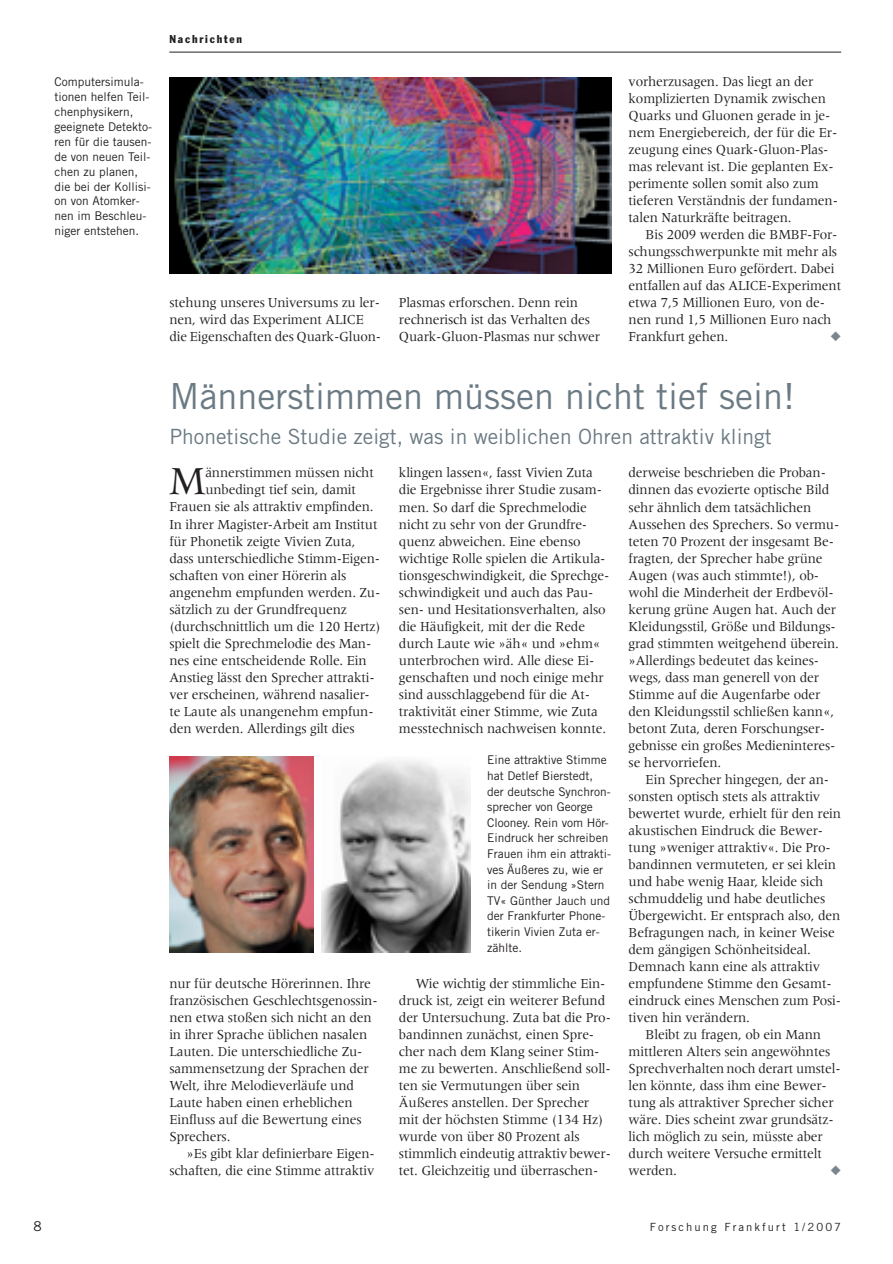
<style>
.page{position:relative;width:893px;height:1264px;background:#fff}
.page>*{position:absolute;margin:0;border:0;box-sizing:border-box;transform-origin:0 0}
.t1{font:41.1px "Meridien";color:#231f20;scale:.95 1}
.t2{font:36px "Trade Gothic";color:#6b7a83}
.t3{font:21px "Trade Gothic";color:#6b7a83}
.t4{font:14.25px/17px "Meridien";letter-spacing:-.01em;color:#231f20;scale:.95 1}
.t5{font:14.25px "Meridien";letter-spacing:-.01em;color:#231f20;scale:.94 1}
.t6{font:13.5px "Trade Gothic";color:#231f20}
.t7{font:12px/15.6px "Trade Gothic";color:#231f20}
.t8{font:11.25px "Trade Gothic";letter-spacing:.185em;color:#231f20}
.t9{font:condensed 11.25px "Franklin Gothic";letter-spacing:.16em;color:#231f20}
</style>
<div class="page">
<img style="left:169px;top:51px;width:673px;height:902px">
<svg style="left:831px;top:332px;width:10px;height:9px"></svg>
<p class="t9" style="left:169px;top:35px;width:74px">Nachrichten</p>
<p class="t7" style="left:55px;top:76px;width:99px;line-height:14.9px">Computersimula&shy;tionen helfen Teil&shy;chenphysikern, geeignete Detekto&shy;ren für die tausen&shy;de von neuen Teil&shy;chen zu planen, die bei der Kollisi&shy;on von Atomker&shy;nen im Beschleu&shy;niger entstehen.</p>
<p class="t4" style="left:629px;top:74px;width:196px">vorherzusagen. Das liegt an der</p>
<p class="t4" style="left:629px;top:91px;width:209px">komplizierten Dynamik zwischen</p>
<p class="t4" style="left:629px;top:108px;width:214px">Quarks und Gluonen gerade in je-</p>
<p class="t4" style="left:629px;top:125px;width:221px">nem Energiebereich, der für die Er-</p>
<p class="t4" style="left:629px;top:142px;width:212px">zeugung eines Quark-Gluon-Plas-</p>
<p class="t4" style="left:629px;top:159px;width:217px">mas relevant ist. Die geplanten Ex-</p>
<p class="t4" style="left:629px;top:176px;width:202px">perimente sollen somit also zum</p>
<p class="t4" style="left:629px;top:193px;width:222px">tieferen Verständnis der fundamen-</p>
<p class="t4" style="left:629px;top:210px;width:173px">talen Naturkräfte beitragen.</p>
<p class="t4" style="left:646px;top:227px;width:203px">Bis 2009 werden die BMBF-For-</p>
<p class="t4" style="left:629px;top:244px;width:221px">schungsschwerpunkte mit mehr als</p>
<p class="t4" style="left:629px;top:261px;width:218px">32 Millionen Euro gefördert. Dabei</p>
<p class="t4" style="left:629px;top:278px;width:225px">entfallen auf das ALICE-Experiment</p>
<p class="t4" style="left:629px;top:295px;width:208px">etwa 7,5 Millionen Euro, von de-</p>
<p class="t4" style="left:629px;top:312px;width:215px">nen rund 1,5 Millionen Euro nach</p>
<p class="t4" style="left:629px;top:329px;width:107px">Frankfurt gehen.</p>
<p class="t4" style="left:169px;top:295px;width:225px">stehung unseres Universums zu ler&shy;nen, wird das Experiment ALICE die Eigenschaften des Quark-Gluon-</p>
<p class="t4" style="left:399px;top:295px;width:213px">Plasmas erforschen. Denn rein rechnerisch ist das Verhalten des<br>Quark-Gluon-Plasmas nur schwer</p>
<p class="t2" style="left:169px;top:383px;width:627px">Männerstimmen müssen nicht tief sein!</p>
<p class="t3" style="left:169px;top:429px;width:604px">Phonetische Studie zeigt, was in weiblichen Ohren attraktiv klingt</p>
<p class="t1" style="left:169px;top:465px;width:40px">M</p>
<p class="t4" style="left:205px;top:465px;width:179px">ännerstimmen müssen nicht</p>
<p class="t4" style="left:205px;top:482px;width:160px">unbedingt tief sein, damit</p>
<p class="t4" style="left:169px;top:499px;width:216px">Frauen sie als attraktiv empfinden.</p>
<p class="t4" style="left:169px;top:516px;width:221px">In ihrer Magister-Arbeit am Institut</p>
<p class="t4" style="left:169px;top:533px;width:197px">für Phonetik zeigte Vivien Zuta,</p>
<p class="t4" style="left:169px;top:550px;width:223px">dass unterschiedliche Stimm-Eigen-</p>
<p class="t4" style="left:169px;top:567px;width:188px">schaften von einer Hörerin als</p>
<p class="t4" style="left:169px;top:584px;width:224px">angenehm empfunden werden. Zu-</p>
<p class="t4" style="left:169px;top:601px;width:188px">sätzlich zu der Grundfrequenz</p>
<p class="t4" style="left:169px;top:618px;width:224px">(durchschnittlich um die 120 Hertz)</p>
<p class="t4" style="left:169px;top:635px;width:214px">spielt die Sprechmelodie des Man-</p>
<p class="t4" style="left:169px;top:652px;width:209px">nes eine entscheidende Rolle. Ein</p>
<p class="t4" style="left:169px;top:669px;width:218px">Anstieg lässt den Sprecher attrakti-</p>
<p class="t4" style="left:169px;top:686px;width:212px">ver erscheinen, während nasalier-</p>
<p class="t4" style="left:169px;top:703px;width:217px">te Laute als unangenehm empfun-</p>
<p class="t4" style="left:169px;top:720px;width:197px">den werden. Allerdings gilt dies</p>
<p class="t4" style="left:169px;top:976px;width:214px">nur für deutsche Hörerinnen. Ihre</p>
<p class="t4" style="left:169px;top:993px;width:221px">französischen Geschlechtsgenossin-</p>
<p class="t4" style="left:169px;top:1010px;width:215px">nen etwa stoßen sich nicht an den</p>
<p class="t4" style="left:169px;top:1027px;width:210px">in ihrer Sprache üblichen nasalen</p>
<p class="t4" style="left:169px;top:1044px;width:205px">Lauten. Die unterschiedliche Zu-</p>
<p class="t4" style="left:169px;top:1061px;width:211px">sammensetzung der Sprachen der</p>
<p class="t4" style="left:169px;top:1078px;width:196px">Welt, ihre Melodieverläufe und</p>
<p class="t4" style="left:169px;top:1095px;width:194px">Laute haben einen erheblichen</p>
<p class="t4" style="left:169px;top:1112px;width:204px">Einfluss auf die Bewertung eines</p>
<p class="t4" style="left:169px;top:1129px;width:66px">Sprechers.</p>
<p class="t4" style="left:186px;top:1146px;width:200px">»Es gibt klar definierbare Eigen-</p>
<p class="t4" style="left:169px;top:1163px;width:217px">schaften, die eine Stimme attraktiv</p>
<p class="t4" style="left:399px;top:465px;width:223px">klingen lassen«, fasst Vivien Zuta die Ergebnisse ihrer Studie zusam&shy;men. So darf die Sprechmelodie nicht zu sehr von der Grundfre&shy;quenz abweichen. Eine ebenso wichtige Rolle spielen die Artikula&shy;tionsgeschwindigkeit, die Sprechge&shy;schwindigkeit und auch das Pau&shy;sen- und Hesitationsverhalten, also die Häufigkeit, mit der die Rede durch Laute wie »äh« und »ehm« unterbrochen wird. Alle diese Ei&shy;genschaften und noch einige mehr sind ausschlaggebend für die At&shy;traktivität einer Stimme, wie Zuta messtechnisch nachweisen konnte.</p>
<p class="t7" style="left:487px;top:753px;width:126px">Eine attraktive Stimme hat Detlef Bierstedt, der deutsche Synchron&shy;sprecher von George<br>Clooney. Rein vom Hör-<br>Eindruck her schreiben<br>Frauen ihm ein attrakti&shy;ves Äußeres zu, wie er in der Sendung »Stern<br>TV« Günther Jauch und der Frankfurter Phone&shy;tikerin Vivien Zuta er&shy;zählte.</p>
<p class="t4" style="left:399px;top:976px;width:225px;text-indent:17px">Wie wichtig der stimmliche Ein&shy;druck ist, zeigt ein weiterer Befund der Untersuchung. Zuta bat die Pro&shy;bandinnen zunächst, einen Spre&shy;cher nach dem Klang seiner Stim&shy;me zu bewerten. Anschließend soll&shy;ten sie Vermutungen über sein Äußeres anstellen. Der Sprecher mit der höchsten Stimme (134 Hz) wurde von über 80 Prozent als stimmlich eindeutig attraktiv bewer&shy;tet. Gleichzeitig und überraschen-</p>
<p class="t4" style="left:629px;top:465px;width:209px">derweise beschrieben die Proban-</p>
<p class="t4" style="left:629px;top:482px;width:213px">dinnen das evozierte optische Bild</p>
<p class="t4" style="left:629px;top:499px;width:194px">sehr ähnlich dem tatsächlichen</p>
<p class="t4" style="left:629px;top:516px;width:223px">Aussehen des Sprechers. So vermu-</p>
<p class="t4" style="left:629px;top:533px;width:218px">teten 70 Prozent der insgesamt Be-</p>
<p class="t4" style="left:629px;top:550px;width:206px">fragten, der Sprecher habe grüne</p>
<p class="t4" style="left:629px;top:567px;width:202px">Augen (was auch stimmte!), ob-</p>
<p class="t4" style="left:629px;top:584px;width:217px">wohl die Minderheit der Erdbevöl-</p>
<p class="t4" style="left:629px;top:601px;width:220px">kerung grüne Augen hat. Auch der</p>
<p class="t4" style="left:629px;top:618px;width:220px">Kleidungsstil, Größe und Bildungs-</p>
<p class="t4" style="left:629px;top:635px;width:223px">grad stimmten weitgehend überein.</p>
<p class="t4" style="left:629px;top:652px;width:202px">»Allerdings bedeutet das keines-</p>
<p class="t4" style="left:629px;top:669px;width:202px">wegs, dass man generell von der</p>
<p class="t4" style="left:629px;top:686px;width:204px">Stimme auf die Augenfarbe oder</p>
<p class="t4" style="left:629px;top:703px;width:218px">den Kleidungsstil schließen kann«,</p>
<p class="t4" style="left:629px;top:720px;width:208px">betont Zuta, deren Forschungser-</p>
<p class="t4" style="left:629px;top:737px;width:219px">gebnisse ein großes Medieninteres-</p>
<p class="t4" style="left:629px;top:754px;width:99px">se hervorriefen.</p>
<p class="t4" style="left:646px;top:771px;width:195px">Ein Sprecher hingegen, der an-</p>
<p class="t4" style="left:629px;top:788px;width:203px">sonsten optisch stets als attraktiv</p>
<p class="t4" style="left:629px;top:805px;width:225px">bewertet wurde, erhielt für den rein</p>
<p class="t4" style="left:629px;top:822px;width:206px">akustischen Eindruck die Bewer-</p>
<p class="t4" style="left:629px;top:840px;width:214px">tung »weniger attraktiv«. Die Pro-</p>
<p class="t4" style="left:629px;top:857px;width:220px">bandinnen vermuteten, er sei klein</p>
<p class="t4" style="left:629px;top:874px;width:207px">und habe wenig Haar, kleide sich</p>
<p class="t4" style="left:629px;top:891px;width:209px">schmuddelig und habe deutliches</p>
<p class="t4" style="left:629px;top:908px;width:224px">Übergewicht. Er entsprach also, den</p>
<p class="t4" style="left:629px;top:925px;width:219px">Befragungen nach, in keiner Weise</p>
<p class="t4" style="left:629px;top:942px;width:193px">dem gängigen Schönheitsideal.</p>
<p class="t4" style="left:629px;top:959px;width:203px">Demnach kann eine als attraktiv</p>
<p class="t4" style="left:629px;top:976px;width:215px">empfundene Stimme den Gesamt-</p>
<p class="t4" style="left:629px;top:993px;width:225px">eindruck eines Menschen zum Posi-</p>
<p class="t4" style="left:629px;top:1010px;width:129px">tiven hin verändern.</p>
<p class="t4" style="left:646px;top:1027px;width:186px">Bleibt zu fragen, ob ein Mann</p>
<p class="t4" style="left:629px;top:1044px;width:214px">mittleren Alters sein angewöhntes</p>
<p class="t5" style="left:629px;top:1062px;width:227px">Sprechverhalten noch derart umstel-</p>
<p class="t4" style="left:629px;top:1078px;width:210px">len könnte, dass ihm eine Bewer-</p>
<p class="t4" style="left:629px;top:1095px;width:217px">tung als attraktiver Sprecher sicher</p>
<p class="t4" style="left:629px;top:1112px;width:217px">wäre. Dies scheint zwar grundsätz-</p>
<p class="t4" style="left:629px;top:1129px;width:206px">lich möglich zu sein, müsste aber</p>
<p class="t4" style="left:629px;top:1146px;width:205px">durch weitere Versuche ermittelt</p>
<p class="t4" style="left:629px;top:1163px;width:53px">werden.</p>
<p class="t6" style="left:34px;top:1221px;width:10px">8</p>
<p class="t8" style="left:650px;top:1222px;width:193px">Forschung Frankfurt 1/2007</p>
</div>
